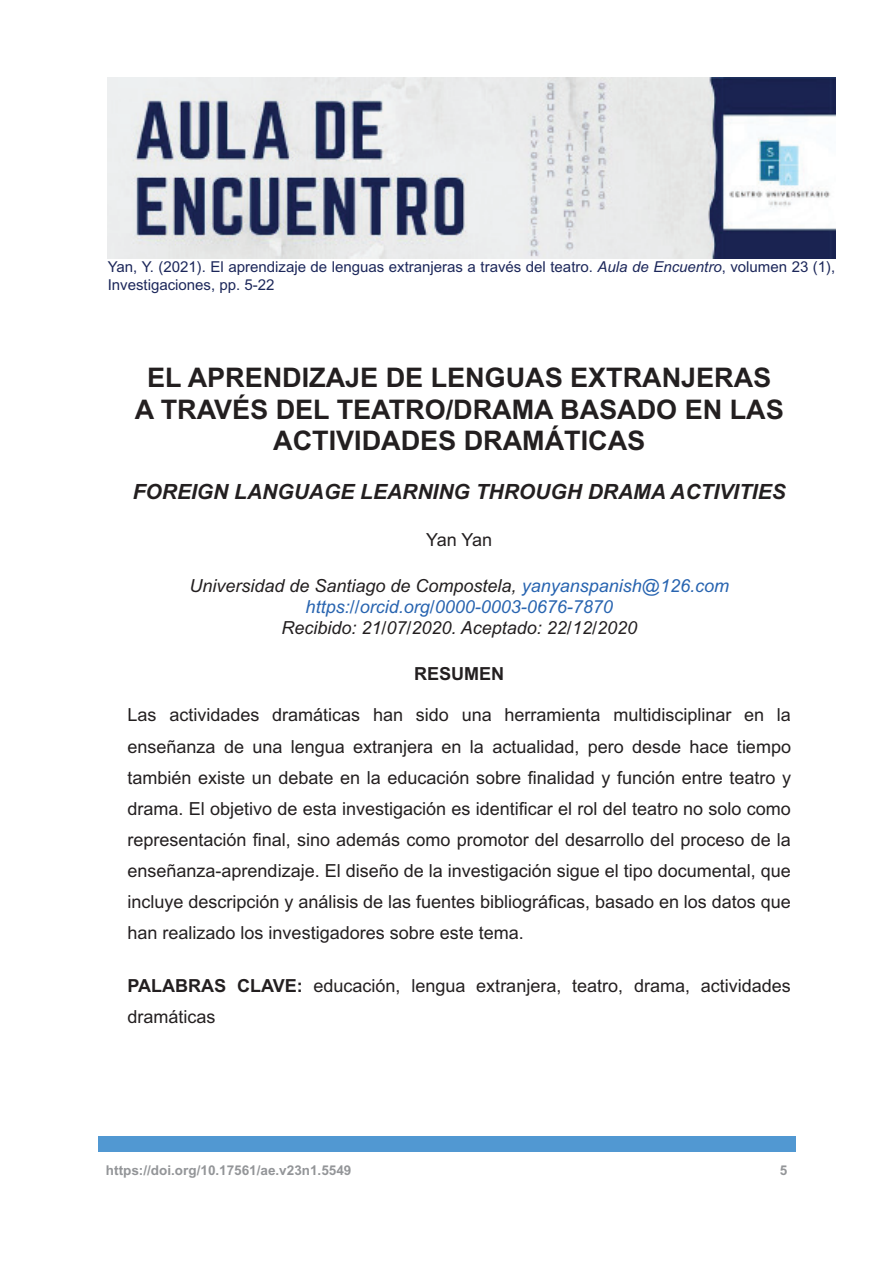
<style>
.page{position:relative;width:893px;height:1263px;background:#fff}
.page>*{position:absolute;margin:0;border:0;box-sizing:border-box;transform-origin:0 0}
.t1{font:700 27px/31.5px "Arial MT Std";color:#231f20;text-align:center}
.t2{font:italic 700 21px "Arial MT Std";color:#231f20}
.t3{font:18px/31px "Arial MT Std";color:#231f20;text-align:justify}
.t4{font:italic 18px/21px "Arial MT Std";color:#2864b0;text-align:center}
.t5{font:italic 18px "Arial MT Std";color:#231f20}
.t6{font:700 18px "Arial MT Std";color:#231f20}
.t7{font:15px/18px "Arial MT Std";color:#1c275a}
.t8{font:700 13.5px "Arial MT Std";color:#939598}
.s1{font-style:italic}
.s2{color:#231f20}
.s3{font-weight:700}
</style>
<div class="page">
<img style="left:108px;top:77px;width:727px;height:182px">
<div style="left:98px;top:1136px;width:697px;height:16px;background:#5198d2"></div>
<p class="t7" style="left:108px;top:258px;width:729px">Yan, Y. (2021). El aprendizaje de lenguas extranjeras a través del teatro. <span class="s1">Aula de Encuentro</span>, volumen 23 (1),<br>Investigaciones, pp. 5-22</p>
<h1 class="t1" style="left:135px;top:362px;width:651px">EL APRENDIZAJE DE LENGUAS EXTRANJERAS<br>A TRAVÉS DEL TEATRO/DRAMA BASADO EN LAS<br>ACTIVIDADES DRAMÁTICAS</h1>
<p class="t2" style="left:133px;top:480px;width:654px">FOREIGN LANGUAGE LEARNING THROUGH DRAMA ACTIVITIES</p>
<p class="t3" style="left:426px;top:524px;width:68px">Yan Yan</p>
<p class="t4" style="left:189px;top:575px;width:541px"><span class="s2">Universidad de Santiago de Compostela,</span> yanyanspanish@126.com https://orcid.org/0000-0003-0676-7870</p>
<p class="t5" style="left:281px;top:617px;width:357px">Recibido: 21/07/2020. Aceptado: 22/12/2020</p>
<p class="t6" style="left:414px;top:663px;width:91px">RESUMEN</p>
<p class="t3" style="left:128px;top:699px;width:665px">Las actividades dramáticas han sido una herramienta multidisciplinar en la enseñanza de una lengua extranjera en la actualidad, pero desde hace tiempo también existe un debate en la educación sobre finalidad y función entre teatro y drama. El objetivo de esta investigación es identificar el rol del teatro no solo como representación final, sino además como promotor del desarrollo del proceso de la enseñanza-aprendizaje. El diseño de la investigación sigue el tipo documental, que incluye descripción y análisis de las fuentes bibliográficas, basado en los datos que han realizado los investigadores sobre este tema.</p>
<p class="t3" style="left:128px;top:970px;width:665px"><span class="s3">PALABRAS CLAVE:</span> educación, lengua extranjera, teatro, drama, actividades dramáticas</p>
<p class="t8" style="left:106px;top:1162px;width:247px">https://doi.org/10.17561/ae.v23n1.5549</p>
<p class="t8" style="left:780px;top:1162px;width:9px">5</p>
</div>
